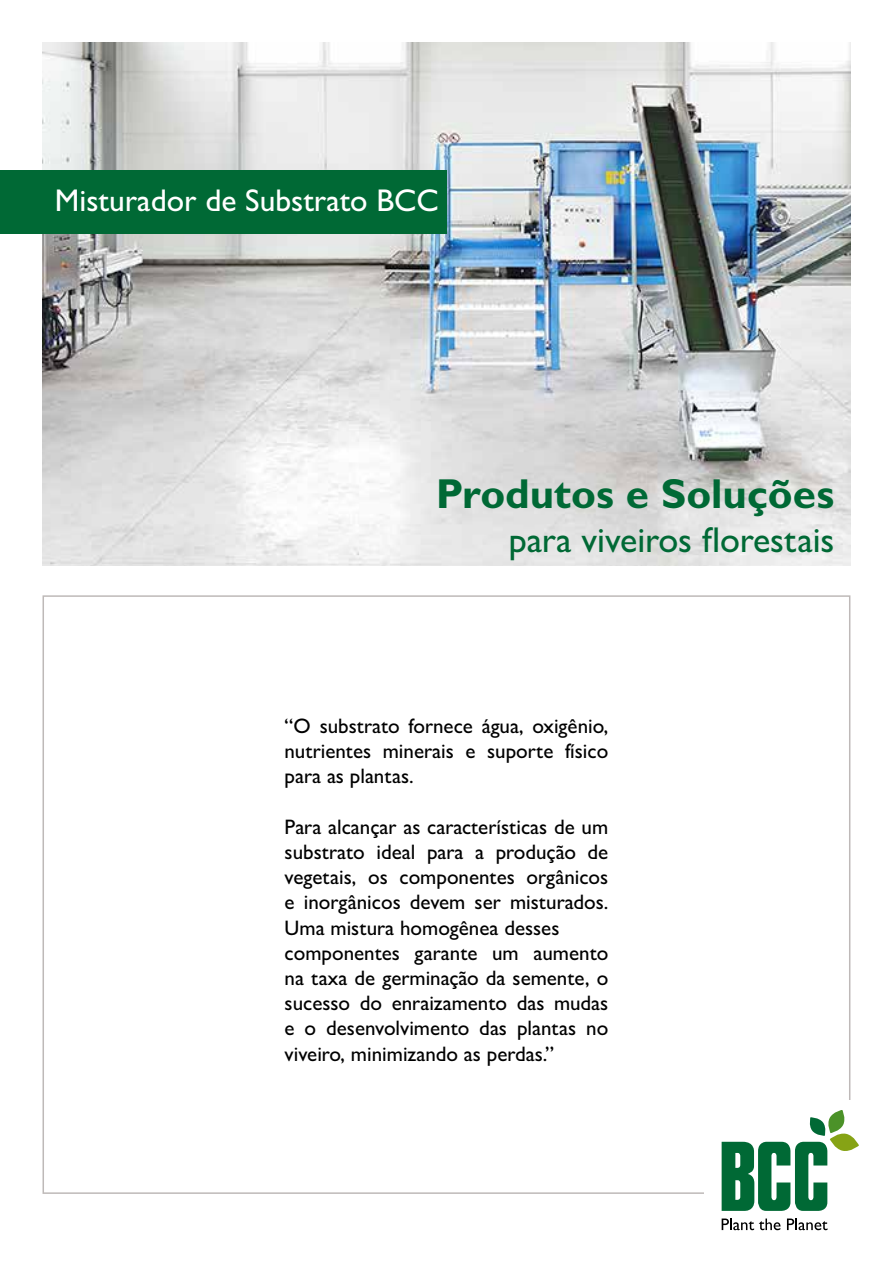
<style>
.page{position:relative;width:893px;height:1263px;background:#fff}
.page>*{position:absolute;margin:0;border:0;box-sizing:border-box;transform-origin:0 0}
.t1{font:700 42px "Gill Sans MT Pro";color:#006935}
.t2{font:500 36px "Gill Sans MT Pro";color:#006935}
.t3{font:31.5px "Gill Sans";color:#fff}
.t4{font:500 21px/25.2px "Gill Sans MT Pro";color:#000;text-align:justify}
</style>
<div class="page">
<img style="left:43px;top:43px;width:807px;height:523px">
<div style="left:0;top:170px;width:446px;height:64px;background:#006935"></div>
<svg style="left:722px;top:1111px;width:137px;height:100px"></svg>
<svg style="left:722px;top:1218px;width:58px;height:12px"></svg>
<svg style="left:787px;top:1218px;width:40px;height:12px"></svg>
<h3 class="t3" style="left:55px;top:183px;width:385px">Misturador de Substrato BCC</h3>
<h1 class="t1" style="left:436px;top:468px;width:400px">Produtos e Soluções</h1>
<h2 class="t2" style="left:509px;top:518px;width:327px">para viveiros florestais</h2>
<p class="t4" style="left:285px;top:713px;width:325px">“O substrato fornece água, oxigênio, nutrientes minerais e suporte físico para as plantas.</p>
<p class="t4" style="left:285px;top:814px;width:325px;text-align:left">Para alcançar as características de um substrato ideal para a produção de vegetais, os componentes orgânicos e inorgânicos devem ser misturados.<br>Uma mistura homogênea desses componentes garante um aumento na taxa de germinação da semente, o sucesso do enraizamento das mudas e o desenvolvimento das plantas no viveiro, minimizando as perdas.”</p>
</div>
